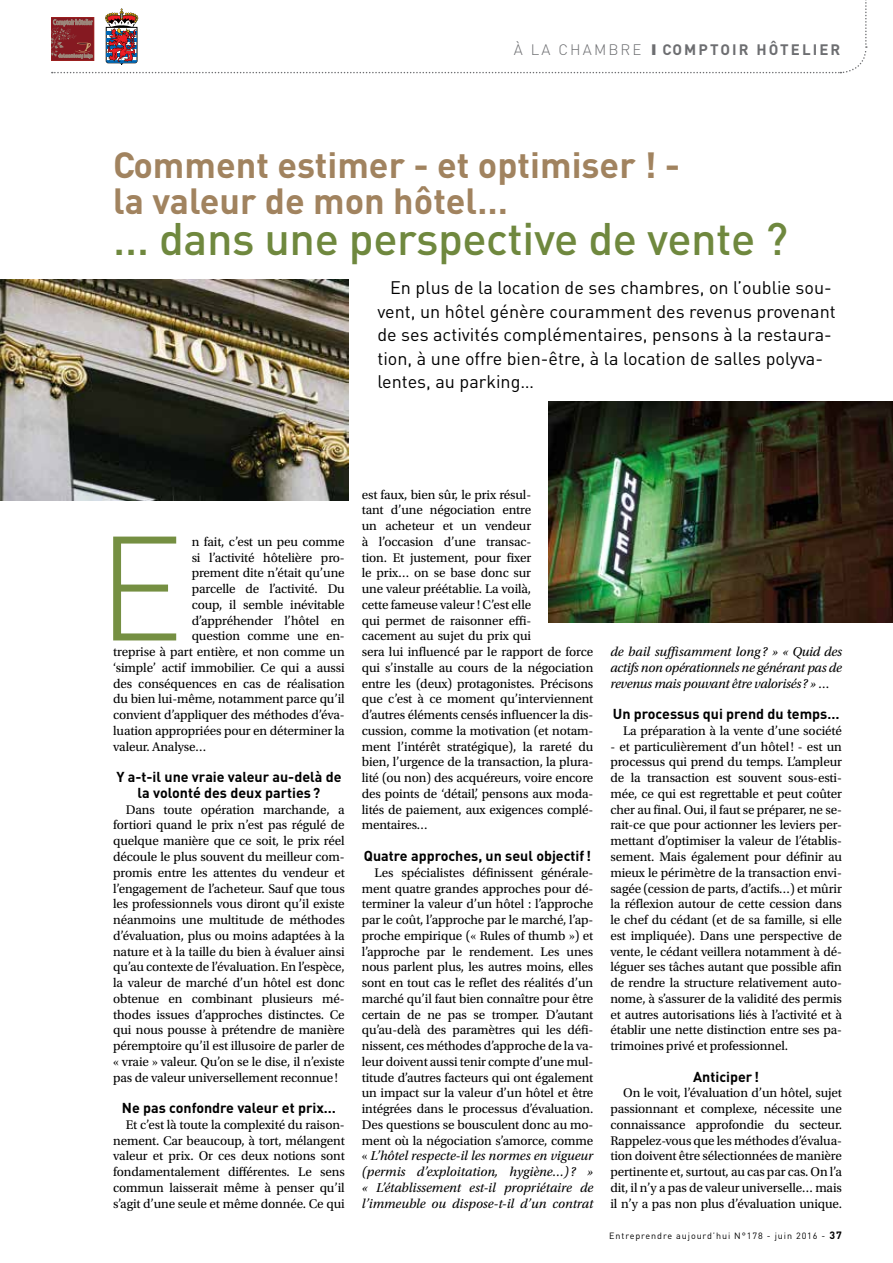
<style>
.page{position:relative;width:893px;height:1263px;background:#fff}
.page>*{position:absolute;margin:0;border:0;box-sizing:border-box;transform-origin:0 0}
.t1{font:300 145.95px "DIN";color:#758f42}
.t2{font:500 45px "DIN";letter-spacing:-.01em;color:#6f883e}
.t3{font:700 36px/36px "DIN";color:#a1835f}
.t4{font:18px/23.5px "DIN";color:#000}
.t5{font:700 15px "DIN";letter-spacing:.14em;color:#6d6e71}
.t6{font:700 14.25px/15.8px "DIN";color:#000;text-align:center}
.t7{font:italic 13.5px/15.8px "Utopia Std";letter-spacing:-.01em;color:#000;text-align:justify}
.t8{font:13.2px/15.8px "Utopia Std";letter-spacing:-.01em;color:#000;text-align:justify}
.t9{font:9px "DIN";letter-spacing:.1em;color:#000}
.s1{font-weight:300}
.s2{font-weight:500}
.s3{font-style:normal;font-size:13.2px}
.s4{font-weight:700;font-size:10.5px}
</style>
<div class="page">
<img style="left:548px;top:402px;width:345px;height:221px">
<img style="left:0;top:279px;width:349px;height:221px">
<svg style="left:51px;top:0;width:816px;height:74px"></svg>
<p class="t5" style="left:514px;top:39px;width:328px"><span class="s1">À LA CHAMBRE</span> <span class="s2">I</span>COMPTOIR HÔTELIER</p>
<h3 class="t3" style="left:113px;top:146px;width:569px">Comment estimer - et optimiser ! - la valeur de mon hôtel…</h3>
<h2 class="t2" style="left:113px;top:208px;width:676px">… dans une perspective de vente ?</h2>
<p class="t4" style="left:377px;top:276px;width:460px;text-indent:13px">En plus de la location de ses chambres, on l’oublie sou&shy;vent, un hôtel génère couramment des revenus provenant de ses activités complémentaires, pensons à la restaura&shy;tion, à une offre bien-être, à la location de salles polyva&shy;lentes, au parking…</p>
<h1 class="t1" style="left:97px;top:490px;width:89px">E</h1>
<p class="t8" style="left:192px;top:534px;width:155px">n fait, c’est un peu comme</p>
<p class="t8" style="left:192px;top:550px;width:155px">si l’activité hôtelière pro-</p>
<p class="t8" style="left:192px;top:565px;width:155px">prement dite n’était qu’une</p>
<p class="t8" style="left:192px;top:581px;width:155px">parcelle de l’activité. Du</p>
<p class="t8" style="left:192px;top:597px;width:155px">coup, il semble inévitable</p>
<p class="t8" style="left:192px;top:613px;width:155px">d’appréhender l’hôtel en</p>
<p class="t8" style="left:192px;top:628px;width:155px">question comme une en-</p>
<p class="t8" style="left:113px;top:644px;width:233px">treprise à part entière, et non comme un</p>
<p class="t8" style="left:113px;top:660px;width:233px">‘simple’ actif immobilier. Ce qui a aussi</p>
<p class="t8" style="left:113px;top:676px;width:233px">des conséquences en cas de réalisation</p>
<p class="t8" style="left:113px;top:691px;width:233px">du bien lui-même, notamment parce qu’il</p>
<p class="t8" style="left:113px;top:707px;width:233px">convient d’appliquer des méthodes d’éva-</p>
<p class="t8" style="left:113px;top:723px;width:233px">luation appropriées pour en déterminer la</p>
<p class="t8" style="left:113px;top:739px;width:95px">valeur. Analyse…</p>
<p class="t6" style="left:116px;top:769px;width:227px">Y a-t-il une vraie valeur au-delà de la volonté des deux parties?</p>
<p class="t8" style="left:113px;top:802px;width:233px;text-indent:13px">Dans toute opération marchande, a fortiori quand le prix n’est pas régulé de quelque manière que ce soit, le prix réel découle le plus souvent du meilleur com&shy;promis entre les attentes du vendeur et l’engagement de l’acheteur. Sauf que tous les professionnels vous diront qu’il existe néanmoins une multitude de méthodes d’évaluation, plus ou moins adaptées à la nature et à la taille du bien à évaluer ainsi qu’au contexte de l’évaluation. En l’espèce, la valeur de marché d’un hôtel est donc obtenue en combinant plusieurs mé&shy;thodes issues d’approches distinctes. Ce qui nous pousse à prétendre de manière péremptoire qu’il est illusoire de parler de « vraie » valeur. Qu’on se le dise, il n’existe pas de valeur universellement reconnue!</p>
<p class="t6" style="left:122px;top:1099px;width:216px">Ne pas confondre valeur et prix…</p>
<p class="t8" style="left:113px;top:1117px;width:233px;text-indent:13px">Et c’est là toute la complexité du raison&shy;nement. Car beaucoup, à tort, mélangent valeur et prix. Or ces deux notions sont fondamentalement différentes. Le sens commun laisserait même à penser qu’il s’agit d’une seule et même donnée. Ce qui</p>
<p class="t8" style="left:362px;top:487px;width:233px;text-align:left">est faux, bien sûr, le prix résul-<br>tant d’une négociation entre<br>un acheteur et un vendeur<br>à l’occasion d’une transac-<br>tion. Et justement, pour fixer<br>le prix… on se base donc sur<br>une valeur préétablie. La voilà,<br>cette fameuse valeur ! C’est elle<br>qui permet de raisonner effi-<br>cacement au sujet du prix qui<br>sera lui influencé par le rapport de force qui s’installe au cours de la négociation entre les (deux) protagonistes. Précisons que c’est à ce moment qu’interviennent d’autres éléments censés influencer la dis&shy;cussion, comme la motivation (et notam&shy;ment l’intérêt stratégique), la rareté du bien, l’urgence de la transaction, la plura&shy;lité (ou non) des acquéreurs, voire encore des points de ‘détail’, pensons aux moda&shy;lités de paiement, aux exigences complé&shy;mentaires…</p>
<p class="t6" style="left:364px;top:847px;width:229px">Quatre approches, un seul objectif!</p>
<p class="t8" style="left:362px;top:865px;width:233px;text-indent:13px">Les spécialistes définissent générale&shy;ment quatre grandes approches pour dé&shy;terminer la valeur d’un hôtel : l’approche par le coût, l’approche par le marché, l’ap&shy;proche empirique (« Rules of thumb ») et l’approche par le rendement. Les unes nous parlent plus, les autres moins, elles sont en tout cas le reflet des réalités d’un marché qu’il faut bien connaître pour être certain de ne pas se tromper. D’autant qu’au-delà des paramètres qui les défi&shy;nissent, ces méthodes d’approche de la va&shy;leur doivent aussi tenir compte d’une mul&shy;titude d’autres facteurs qui ont également un impact sur la valeur d’un hôtel et être intégrées dans le processus d’évaluation.<br>Des questions se bousculent donc au mo&shy;ment où la négociation s’amorce, comme</p>
<p class="t7" style="left:362px;top:1148px;width:233px"><span class="s3">«</span> L’hôtel respecte-il les normes en vigueur (permis d’exploitation, hygiène…) ? » « L’établissement est-il propriétaire de l’immeuble ou dispose-t-il d’un contrat</p>
<p class="t7" style="left:610px;top:644px;width:233px">de bail suffisamment long ? » « Quid des actifs non opérationnels ne générant pas de revenus mais pouvant être valorisés? » <span class="s3">…</span></p>
<p class="t6" style="left:613px;top:706px;width:228px">Un processus qui prend du temps…</p>
<p class="t8" style="left:623px;top:723px;width:220px">La préparation à la vente d’une société</p>
<p class="t8" style="left:610px;top:739px;width:233px">- et particulièrement d’un hôtel! - est un processus qui prend du temps. L’ampleur de la transaction est souvent sous-esti&shy;mée, ce qui est regrettable et peut coûter cher au final. Oui, il faut se préparer, ne se&shy;rait-ce que pour actionner les leviers per&shy;mettant d’optimiser la valeur de l’établis&shy;sement. Mais également pour définir au mieux le périmètre de la transaction envi&shy;sagée (cession de parts, d’actifs…) et mûrir la réflexion autour de cette cession dans le chef du cédant (et de sa famille, si elle est impliquée). Dans une perspective de vente, le cédant veillera notamment à dé&shy;léguer ses tâches autant que possible afin de rendre la structure relativement auto&shy;nome, à s’assurer de la validité des permis et autres autorisations liés à l’activité et à établir une nette distinction entre ses pa&shy;trimoines privé et professionnel.</p>
<p class="t6" style="left:693px;top:1068px;width:67px">Anticiper !</p>
<p class="t8" style="left:610px;top:1085px;width:233px;text-indent:13px">On le voit, l’évaluation d’un hôtel, sujet passionnant et complexe, nécessite une connaissance approfondie du secteur.<br>Rappelez-vous que les méthodes d’évalua&shy;tion doivent être sélectionnées de manière pertinente et, surtout, au cas par cas. On l’a dit, il n’y a pas de valeur universelle… mais il n’y a pas non plus d’évaluation unique.</p>
<p class="t9" style="left:609px;top:1231px;width:234px">Entreprendre aujourd’hui N°178 - juin 2016 - <span class="s4">37</span></p>
</div>
